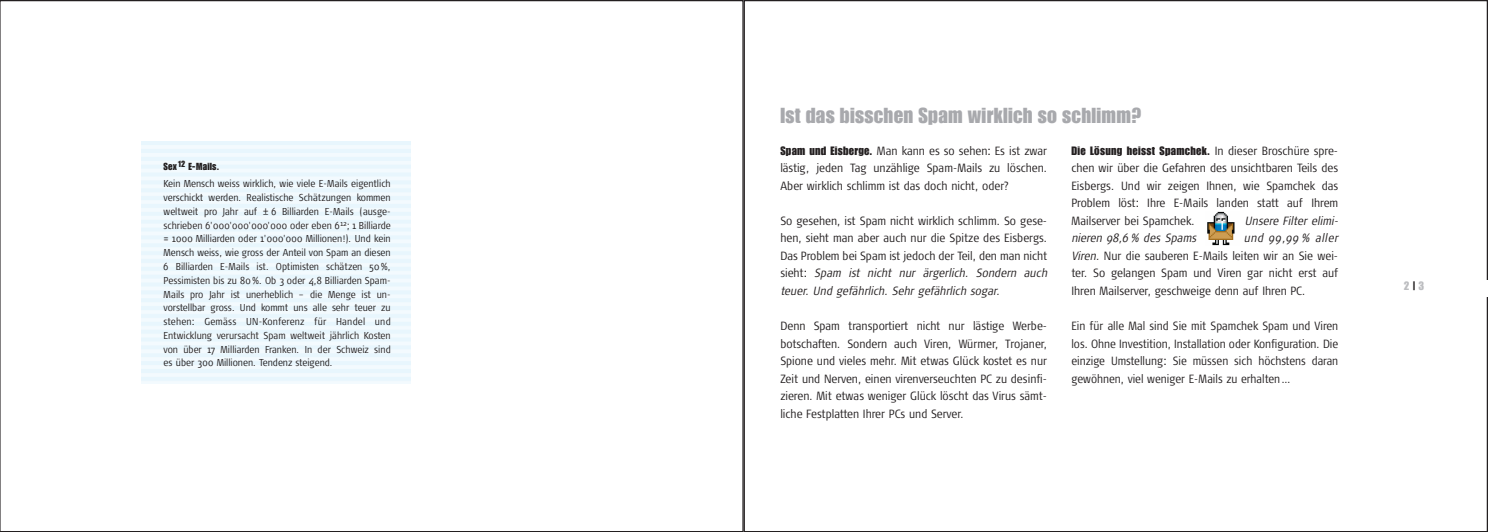
<style>
.page{position:relative;width:1488px;height:532px;background:#fff}
.page>*{position:absolute;margin:0;border:0;box-sizing:border-box;transform-origin:0 0}
.t1{font:21.25px "Impact";letter-spacing:.015em;color:#a8a9ad}
.t2{font:300 11.88px/17.5px "Signa Cond";color:#231f20;text-align:justify}
.t3{font:11.88px "Impact";letter-spacing:.025em;color:#231f20}
.t4{font:italic 300 11.88px "Signa Cond";color:#231f20}
.t5{font:11.88px "Impact";color:#bcbdc0}
.t6{font:300 10px/13.8px "Signa Cond";color:#231f20;text-align:justify}
.t7{font:10px "Impact";letter-spacing:.025em;color:#231f20}
.s1{font-family:"Impact";font-weight:400}
.s2{font-style:italic}
.s3{font-family:"Signa Cond";font-weight:300}
.s4{color:#231f20}
</style>
<div class="page">
<svg style="left:0;top:0;width:743px;height:531px"></svg>
<div style="left:439px;top:142px;width:269px;height:283px;background:#fff"></div>
<div style="left:141px;top:142px;width:269px;height:241px;background:#edf8fd"></div>
<img style="left:1207px;top:211px;width:28px;height:35px">
<p class="t7" style="left:164px;top:163px;width:57px">Sex<sup>12</sup> E-Mails.</p>
<p class="t6" style="left:164px;top:178px;width:229px">Kein Mensch weiss wirklich, wie viele E-Mails eigentlich verschickt werden. Realistische Schätzungen kommen weltweit pro Jahr auf ± 6 Billiarden E-Mails (ausge&shy;schrieben 6'000'000'000'000 oder eben 6<sup>12</sup>; 1 Billiarde = 1000 Milliarden oder 1'000'000 Millionen!). Und kein Mensch weiss, wie gross der Anteil von Spam an diesen 6 Billiarden E-Mails ist. Optimisten schätzen 50 %, Pessimisten bis zu 80 %. Ob 3 oder 4,8 Billiarden Spam-Mails pro Jahr ist unerheblich – die Menge ist un&shy;vorstellbar gross. Und kommt uns alle sehr teuer zu stehen: Gemäss UN-Konferenz für Handel und Entwicklung verursacht Spam weltweit jährlich Kosten von über 17 Milliarden Franken. In der Schweiz sind es über 300 Millionen. Tendenz steigend.</p>
<h1 class="t1" style="left:780px;top:108px;width:363px">Ist das bisschen Spam wirklich so schlimm?</h1>
<p class="t2" style="left:780px;top:143px;width:268px"><span class="s1">Spam und Eisberge.</span> Man kann es so sehen: Es ist zwar lästig, jeden Tag unzählige Spam-Mails zu löschen.<br>Aber wirklich schlimm ist das doch nicht, oder?</p>
<p class="t2" style="left:780px;top:213px;width:268px">So gesehen, ist Spam nicht wirklich schlimm. So gese&shy;hen, sieht man aber auch nur die Spitze des Eisbergs.<br>Das Problem bei Spam ist jedoch der Teil, den man nicht sieht: <span class="s2">Spam ist nicht nur ärgerlich. Sondern auch teuer. Und gefährlich. Sehr gefährlich sogar.</span></p>
<p class="t2" style="left:780px;top:318px;width:268px">Denn Spam transportiert nicht nur lästige Werbe&shy;botschaften. Sondern auch Viren, Würmer, Trojaner, Spione und vieles mehr. Mit etwas Glück kostet es nur Zeit und Nerven, einen virenverseuchten PC zu desinfi&shy;zieren. Mit etwas weniger Glück löscht das Virus sämt&shy;liche Festplatten Ihrer PCs und Server.</p>
<p class="t3" style="left:1071px;top:146px;width:268px">Die Lösung heisst Spamchek. <span class="s3">In dieser Broschüre spre-</span></p>
<p class="t2" style="left:1071px;top:160px;width:268px">chen wir über die Gefahren des unsichtbaren Teils des Eisbergs. Und wir zeigen Ihnen, wie Spamchek das Problem löst: Ihre E-Mails landen statt auf Ihrem Mailserver bei Spamchek.</p>
<p class="t4" style="left:1245px;top:216px;width:95px">Unsere Filter elimi-</p>
<p class="t2" style="left:1071px;top:230px;width:268px;text-indent:172px"><span class="s2">und 99,99 % aller Viren.</span> Nur die sauberen E-Mails leiten wir an Sie wei&shy;ter. So gelangen Spam und Viren gar nicht erst auf Ihren Mailserver, geschweige denn auf Ihren PC.</p>
<p class="t2" style="left:1071px;top:318px;width:268px">Ein für alle Mal sind Sie mit Spamchek Spam und Viren los. Ohne Investition, Installation oder Konfiguration. Die einzige Umstellung: Sie müssen sich höchstens daran gewöhnen, viel weniger E-Mails zu erhalten …</p>
<p class="t4" style="left:1071px;top:234px;width:127px">nieren 98,6 % des Spams</p>
<p class="t5" style="left:1404px;top:282px;width:22px">2 <span class="s4">|</span> 3</p>
</div>
